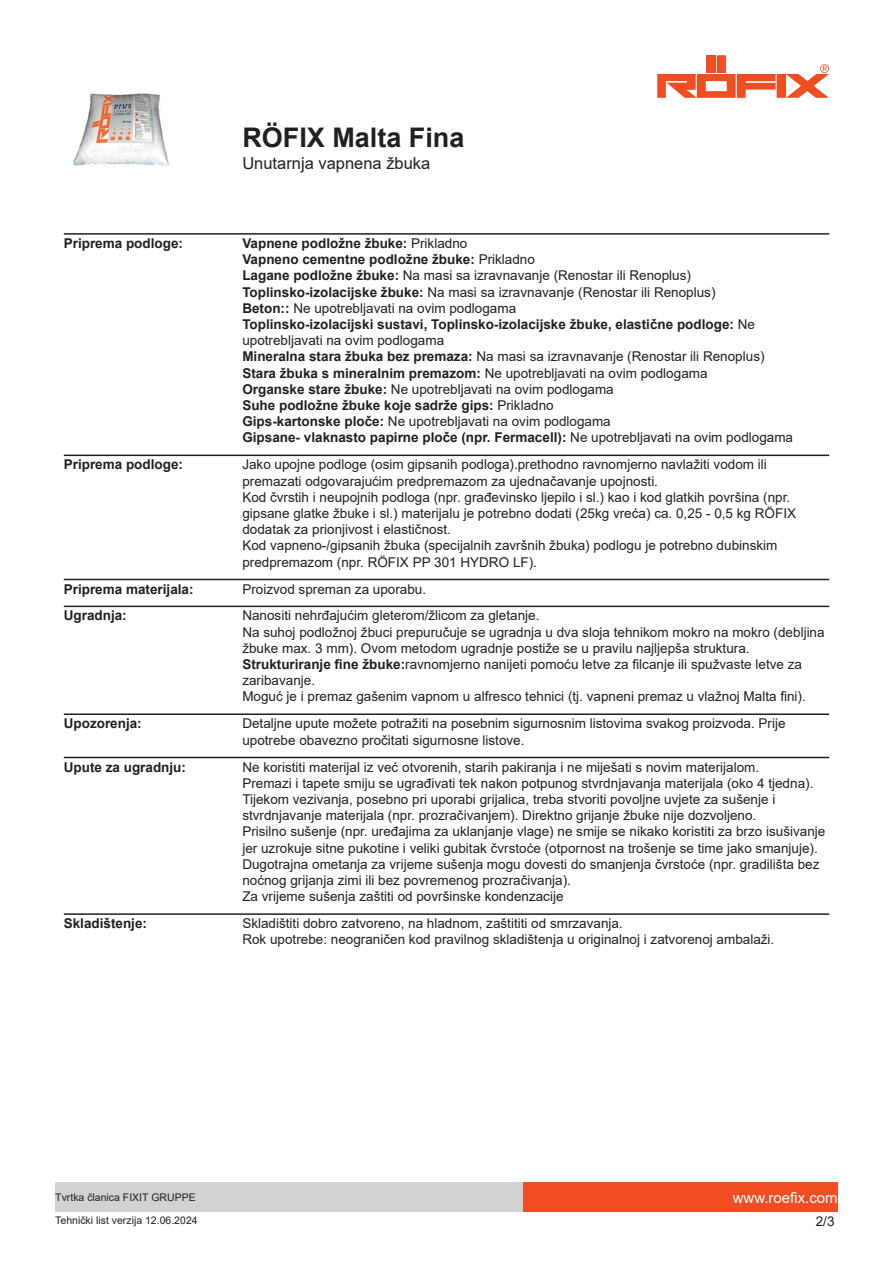
<style>
.page{position:relative;width:893px;height:1263px;background:#fff}
.page>*{position:absolute;margin:0;border:0;box-sizing:border-box;transform-origin:0 0}
.t1{font:700 27px "Arial";color:#231f20}
.t2{font:16.5px "Arial";color:#231f20}
.t3{font:15px "Arial";color:#fff}
.t4{font:13.5px/16.2px "Arial";color:#231f20}
.t5{font:700 13.5px/16.2px "Arial";color:#231f20}
.t6{font:10.5px "Arial";color:#231f20}
.s1{font-weight:400}
.s2{font-weight:700}
</style>
<div class="page">
<img style="left:73px;top:93px;width:96px;height:73px">
<div style="left:717px;top:55px;width:9px;height:18px;background:#f04d22"></div>
<div style="left:707px;top:55px;width:9px;height:18px;background:#f04d22"></div>
<svg style="left:657px;top:64px;width:172px;height:34px"></svg>
<div style="left:523px;top:1182px;width:315px;height:30px;background:#f04d22"></div>
<div style="left:55px;top:1182px;width:468px;height:30px;background:#d1d2d4"></div>
<hr style="left:64px;top:233px;width:765px;height:2px;background:#231f20">
<hr style="left:64px;top:455px;width:765px;height:1px;background:#231f20">
<hr style="left:64px;top:579px;width:765px;height:1px;background:#231f20">
<hr style="left:64px;top:606px;width:765px;height:1px;background:#231f20">
<hr style="left:64px;top:713px;width:765px;height:2px;background:#231f20">
<hr style="left:64px;top:757px;width:765px;height:1px;background:#231f20">
<hr style="left:64px;top:913px;width:765px;height:2px;background:#231f20">
<h1 class="t1" style="left:242px;top:119px;width:224px">RÖFIX Malta Fina</h1>
<p class="t2" style="left:242px;top:152px;width:190px">Unutarnja vapnena žbuka</p>
<p class="t5" style="left:64px;top:235px;width:121px">Priprema podloge:</p>
<p class="t5" style="left:242px;top:235px;width:552px">Vapnene podložne žbuke: <span class="s1">Prikladno<br></span>Vapneno cementne podložne žbuke: <span class="s1">Prikladno<br></span>Lagane podložne žbuke: <span class="s1">Na masi sa izravnavanje (Renostar ili Renoplus)<br></span>Toplinsko-izolacijske žbuke: <span class="s1">Na masi sa izravnavanje (Renostar ili Renoplus)<br></span>Beton:: <span class="s1">Ne upotrebljavati na ovim podlogama<br></span>Toplinsko-izolacijski sustavi, Toplinsko-izolacijske žbuke, elastične podloge: <span class="s1">Ne upotrebljavati na ovim podlogama<br></span>Mineralna stara žbuka bez premaza: <span class="s1">Na masi sa izravnavanje (Renostar ili Renoplus)<br></span>Stara žbuka s mineralnim premazom: <span class="s1">Ne upotrebljavati na ovim podlogama<br></span>Organske stare žbuke: <span class="s1">Ne upotrebljavati na ovim podlogama<br></span>Suhe podložne žbuke koje sadrže gips: <span class="s1">Prikladno<br></span>Gips-kartonske ploče: <span class="s1">Ne upotrebljavati na ovim podlogama<br></span>Gipsane- vlaknasto papirne ploče (npr. Fermacell): <span class="s1">Ne upotrebljavati na ovim podlogama</span></p>
<p class="t5" style="left:64px;top:457px;width:121px">Priprema podloge:</p>
<p class="t4" style="left:242px;top:456px;width:555px">Jako upojne podloge (osim gipsanih podloga).prethodno ravnomjerno navlažiti vodom ili premazati odgovarajućim predpremazom za ujednačavanje upojnosti.<br>Kod čvrstih i neupojnih podloga (npr. građevinsko ljepilo i sl.) kao i kod glatkih površina (npr. gipsane glatke žbuke i sl.) materijalu je potrebno dodati (25kg vreća) ca. 0,25 - 0,5 kg RÖFIX dodatak za prionjivost i elastičnost.<br>Kod vapneno-/gipsanih žbuka (specijalnih završnih žbuka) podlogu je potrebno dubinskim predpremazom (npr. RÖFIX PP 301 HYDRO LF).</p>
<p class="t5" style="left:64px;top:581px;width:131px">Priprema materijala:</p>
<p class="t4" style="left:242px;top:581px;width:185px">Proizvod spreman za uporabu.</p>
<p class="t5" style="left:64px;top:608px;width:65px">Ugradnja:</p>
<p class="t4" style="left:242px;top:607px;width:584px">Nanositi nehrđajućim gleterom/žlicom za gletanje.<br>Na suhoj podložnoj žbuci prepuručuje se ugradnja u dva sloja tehnikom mokro na mokro (debljina žbuke max. 3 mm). Ovom metodom ugradnje postiže se u pravilu najljepša struktura.<br><span class="s2">Strukturiranje fine žbuke:</span>ravnomjerno nanijeti pomoću letve za filcanje ili spužvaste letve za zaribavanje.<br>Moguć je i premaz gašenim vapnom u alfresco tehnici (tj. vapneni premaz u vlažnoj Malta fini).</p>
<p class="t5" style="left:64px;top:716px;width:80px">Upozorenja:</p>
<p class="t4" style="left:242px;top:715px;width:545px">Detaljne upute možete potražiti na posebnim sigurnosnim listovima svakog proizvoda. Prije upotrebe obavezno pročitati sigurnosne listove.</p>
<p class="t5" style="left:64px;top:759px;width:124px">Upute za ugradnju:</p>
<p class="t4" style="left:242px;top:759px;width:584px">Ne koristiti materijal iz već otvorenih, starih pakiranja i ne miješati s novim materijalom.<br>Premazi i tapete smiju se ugrađivati tek nakon potpunog stvrdnjavanja materijala (oko 4 tjedna).<br>Tijekom vezivanja, posebno pri uporabi grijalica, treba stvoriti povoljne uvjete za sušenje i stvrdnjavanje materijala (npr. prozračivanjem). Direktno grijanje žbuke nije dozvoljeno.<br>Prisilno sušenje (npr. uređajima za uklanjanje vlage) ne smije se nikako koristiti za brzo isušivanje jer uzrokuje sitne pukotine i veliki gubitak čvrstoće (otpornost na trošenje se time jako smanjuje).<br>Dugotrajna ometanja za vrijeme sušenja mogu dovesti do smanjenja čvrstoće (npr. gradilišta bez noćnog grijanja zimi ili bez povremenog prozračivanja).<br>Za vrijeme sušenja zaštiti od površinske kondenzacije</p>
<p class="t5" style="left:64px;top:915px;width:85px">Skladištenje:</p>
<p class="t4" style="left:242px;top:915px;width:533px">Skladištiti dobro zatvoreno, na hladnom, zaštititi od smrzavanja.<br>Rok upotrebe: neograničen kod pravilnog skladištenja u originalnoj i zatvorenoj ambalaži.</p>
<p class="t6" style="left:55px;top:1190px;width:142px">Tvrtka članica FIXIT GRUPPE</p>
<p class="t3" style="left:733px;top:1187px;width:107px">www.roefix.com</p>
<p class="t6" style="left:55px;top:1213px;width:144px">Tehnički list verzija 12.06.2024</p>
<p class="t4" style="left:816px;top:1213px;width:20px">2/3</p>
</div>
